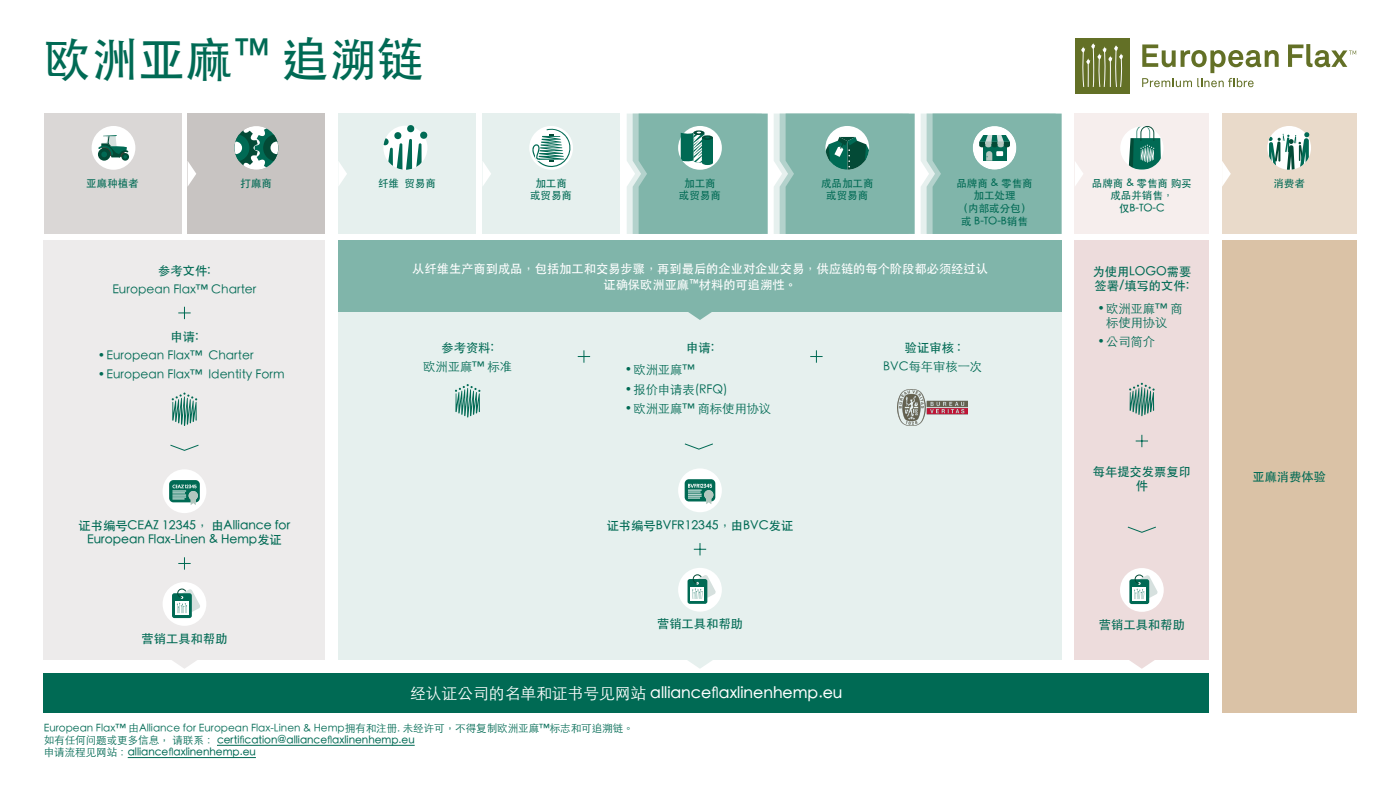
<style>
.page{position:relative;width:1400px;height:788px;background:#fff}
.page>*{position:absolute;margin:0;border:0;box-sizing:border-box;transform-origin:0 0}
.t1{font:500 47.25px "ST Heiti TC";color:#006a54}
.t2{font:500 15.75px "ST Heiti TC";color:#fff}
.t3{font:500 12.25px/14px "ST Heiti TC";color:#006a54}
.t4{font:300 12.25px/14px "ST Heiti TC";color:#006a54;text-align:center}
.t5{font:500 12.25px/15.8px "ST Heiti TC";color:#fff;text-align:center}
.t6{font:300 10.5px/12.2px "ST Heiti TC";color:#006a54}
.t7{font:500 10.5px/12.6px "ST Heiti TC";color:#006a54;text-align:center}
.s1{font-weight:300}
.s2{font-weight:500}
</style>
<div class="page">
<hr style="left:217px;top:745px;width:198px;height:1px;background:#006a54">
<hr style="left:128px;top:757px;width:128px;height:1px;background:#006a54">
<div style="left:1075px;top:38px;width:55px;height:55px;background:#637026"></div>
<svg style="left:1081px;top:43px;width:42px;height:44px"></svg>
<svg style="left:1142px;top:44px;width:137px;height:43px"></svg>
<svg style="left:1288px;top:44px;width:68px;height:23px"></svg>
<div style="left:44px;top:113px;width:137px;height:121px;background:#dad7d6"></div>
<div style="left:188px;top:113px;width:137px;height:121px;background:#c8c4c2"></div>
<div style="left:338px;top:113px;width:138px;height:121px;background:#e6f0ee"></div>
<div style="left:483px;top:113px;width:137px;height:121px;background:#e6f0ee"></div>
<div style="left:1075px;top:113px;width:134px;height:121px;background:#f6eeed"></div>
<div style="left:1222px;top:113px;width:134px;height:121px;background:#e9daca"></div>
<div style="left:44px;top:673px;width:1165px;height:39px;background:#006a54"></div>
<div style="left:1222px;top:240px;width:134px;height:472px;background:#dac2a6"></div>
<div style="left:44px;top:240px;width:281px;height:420px;background:#edebeb"></div>
<div style="left:338px;top:240px;width:724px;height:420px;background:#e6f0ee"></div>
<div style="left:1075px;top:240px;width:134px;height:420px;background:#eddcdc"></div>
<svg style="left:172px;top:392px;width:25px;height:34px"></svg>
<svg style="left:455px;top:384px;width:25px;height:33px"></svg>
<svg style="left:1129px;top:383px;width:26px;height:33px"></svg>
<img style="left:898px;top:389px;width:70px;height:36px">
<div style="left:338px;top:240px;width:724px;height:71px;background:#80b5aa"></div>
<svg style="left:578px;top:350px;width:12px;height:12px"></svg>
<svg style="left:810px;top:350px;width:13px;height:12px"></svg>
<svg style="left:694px;top:543px;width:12px;height:12px"></svg>
<svg style="left:1136px;top:435px;width:12px;height:12px"></svg>
<svg style="left:188px;top:162px;width:8px;height:24px"></svg>
<svg style="left:338px;top:161px;width:9px;height:25px"></svg>
<svg style="left:483px;top:162px;width:8px;height:23px"></svg>
<svg style="left:1075px;top:162px;width:8px;height:24px"></svg>
<svg style="left:1222px;top:161px;width:9px;height:25px"></svg>
<svg style="left:172px;top:660px;width:25px;height:8px"></svg>
<svg style="left:688px;top:660px;width:24px;height:8px"></svg>
<svg style="left:1129px;top:660px;width:25px;height:8px"></svg>
<svg style="left:687px;top:311px;width:26px;height:9px"></svg>
<svg style="left:170px;top:444px;width:29px;height:7px"></svg>
<div style="left:163px;top:469px;width:43px;height:44px;background:#fff;border-radius:50%"></div>
<div style="left:169px;top:480px;width:31px;height:22px;background:#006a54;border-radius:4px"></div>
<svg style="left:172px;top:484px;width:26px;height:21px"></svg>
<svg style="left:178px;top:307px;width:13px;height:12px"></svg>
<svg style="left:178px;top:557px;width:13px;height:12px"></svg>
<div style="left:163px;top:582px;width:43px;height:43px;background:#fff;border-radius:50%"></div>
<div style="left:172px;top:593px;width:20px;height:25px;background:#006a54;border-radius:2px"></div>
<div style="left:175px;top:601px;width:14px;height:13px;background:#fff"></div>
<svg style="left:177px;top:588px;width:23px;height:25px"></svg>
<div style="left:678px;top:567px;width:44px;height:44px;background:#fff;border-radius:50%"></div>
<svg style="left:688px;top:579px;width:19px;height:24px"></svg>
<div style="left:691px;top:587px;width:13px;height:13px;background:#fff"></div>
<svg style="left:692px;top:574px;width:24px;height:25px"></svg>
<div style="left:1120px;top:568px;width:44px;height:43px;background:#fff;border-radius:50%"></div>
<div style="left:1129px;top:579px;width:20px;height:25px;background:linear-gradient(to right,#006a54,#006a54);border-radius:2px"></div>
<div style="left:1133px;top:587px;width:13px;height:13px;background:#fff"></div>
<svg style="left:1134px;top:574px;width:24px;height:25px"></svg>
<div style="left:92px;top:126px;width:43px;height:44px;background:#fff;border-radius:50%"></div>
<svg style="left:98px;top:148px;width:12px;height:13px"></svg>
<svg style="left:98px;top:135px;width:31px;height:24px"></svg>
<svg style="left:235px;top:126px;width:43px;height:44px"></svg>
<div style="left:383px;top:126px;width:44px;height:44px;background:#fff;border-radius:50%"></div>
<div style="left:394px;top:132px;width:7px;height:7px;background:#006a54;border-radius:50%"></div>
<svg style="left:383px;top:138px;width:44px;height:32px"></svg>
<div style="left:407px;top:125px;width:7px;height:7px;background:#006a54;border-radius:50%"></div>
<div style="left:420px;top:132px;width:7px;height:7px;background:#006a54;border-radius:50%"></div>
<div style="left:529px;top:126px;width:44px;height:44px;background:#fff;border-radius:50%"></div>
<svg style="left:532px;top:128px;width:41px;height:40px"></svg>
<svg style="left:627px;top:113px;width:141px;height:121px;background:#87b8ae"></svg>
<div style="left:1120px;top:126px;width:44px;height:44px;background:#fff;border-radius:50%"></div>
<svg style="left:1129px;top:126px;width:32px;height:44px"></svg>
<div style="left:1267px;top:126px;width:44px;height:44px;background:#fff;border-radius:50%"></div>
<svg style="left:1268px;top:132px;width:41px;height:38px"></svg>
<svg style="left:684px;top:443px;width:29px;height:7px"></svg>
<svg style="left:1127px;top:526px;width:29px;height:7px"></svg>
<div style="left:678px;top:468px;width:44px;height:44px;background:#fff;border-radius:50%"></div>
<div style="left:685px;top:479px;width:30px;height:22px;background:#006a54;border-radius:4px"></div>
<svg style="left:688px;top:483px;width:25px;height:21px"></svg>
<svg style="left:774px;top:113px;width:141px;height:121px;background:#84b6ab"></svg>
<svg style="left:921px;top:113px;width:141px;height:121px;background:#8bbbb1"></svg>
<h1 class="t1" style="left:44px;top:33px;width:381px">欧洲亚麻™ 追溯链</h1>
<p class="t7" style="left:86px;top:176px;width:54px">亚麻种植者</p>
<p class="t7" style="left:241px;top:176px;width:33px">打麻商</p>
<p class="t7" style="left:378px;top:176px;width:59px">纤维 贸易商</p>
<p class="t7" style="left:530px;top:176px;width:43px">加工商或贸易商</p>
<p class="t7" style="left:679px;top:176px;width:43px">加工商或贸易商</p>
<p class="t7" style="left:1092px;top:176px;width:101px">品牌商 &amp; 零售商 购买成品并销售，仅B-TO-C</p>
<p class="t7" style="left:1273px;top:176px;width:33px">消费者</p>
<p class="t7" style="left:821px;top:176px;width:54px">成品加工商或贸易商</p>
<p class="t7" style="left:956px;top:176px;width:78px">品牌商 &amp; 零售商加工处理<br>（内部或分包）或 B-TO-B销售</p>
<p class="t3" style="left:158px;top:263px;width:54px">参考文件:</p>
<p class="t4" style="left:112px;top:281px;width:146px">European Flax™ Charter</p>
<p class="t3" style="left:171px;top:330px;width:29px">申请:</p>
<p class="t4" style="left:98px;top:347px;width:157px">•European Flax™ Charter</p>
<p class="t4" style="left:98px;top:366px;width:188px">•European Flax™ Identity Form</p>
<p class="t5" style="left:412px;top:260px;width:577px">从纤维生产商到成品，包括加工和交易步骤，再到最后的企业对企业交易，供应链的每个阶段都必须经过认证确保欧洲亚麻™材料的可追溯性。</p>
<p class="t3" style="left:442px;top:340px;width:54px">参考资料:</p>
<p class="t4" style="left:423px;top:358px;width:90px">欧洲亚麻™ 标准</p>
<p class="t3" style="left:686px;top:340px;width:29px">申请:</p>
<p class="t3" style="left:905px;top:340px;width:57px">验证审核 :</p>
<p class="t4" style="left:883px;top:358px;width:101px">BVC每年审核一次</p>
<p class="t4" style="left:625px;top:361px;width:71px">•欧洲亚麻™</p>
<p class="t4" style="left:625px;top:381px;width:105px">•报价申请表(RFQ)</p>
<p class="t4" style="left:625px;top:400px;width:148px">•欧洲亚麻™ 商标使用协议</p>
<p class="t3" style="left:79px;top:518px;width:213px">证书编号CEAZ 12345， 由Alliance for</p>
<p class="t3" style="left:607px;top:518px;width:188px">证书编号BVFR12345，由BVC发证</p>
<p class="t3" style="left:87px;top:532px;width:196px">European Flax-Linen &amp; Hemp发证</p>
<p class="t3" style="left:1092px;top:264px;width:100px">为使用LOGO需要签署/填写的文件:</p>
<p class="t4" style="left:1097px;top:300px;width:87px">•欧洲亚麻™ 商标使用协议</p>
<p class="t4" style="left:1097px;top:333px;width:59px">•公司简介</p>
<p class="t3" style="left:1093px;top:464px;width:99px;text-align:center">每年提交发票复印件</p>
<p class="t3" style="left:142px;top:631px;width:87px">营销工具和帮助</p>
<p class="t3" style="left:657px;top:616px;width:87px">营销工具和帮助</p>
<p class="t3" style="left:1099px;top:617px;width:87px">营销工具和帮助</p>
<h2 class="t2" style="left:410px;top:684px;width:434px"><span class="s1">经认证公司的名单和证书号见网站</span> allianceflaxlinenhemp.eu</h2>
<p class="t6" style="left:44px;top:720px;width:592px">European Flax™ 由Alliance for European Flax-Linen &amp; Hemp拥有和注册. 未经许可，不得复制欧洲亚麻™标志和可追溯链。如有任何问题或更多信息， 请联系： <span class="s2">certification@allianceflaxlinenhemp.eu<br></span>申请流程见网站：<span class="s2">allianceflaxlinenhemp.eu</span></p>
<p class="t3" style="left:1252px;top:469px;width:75px">亚麻消费体验</p>
</div>
